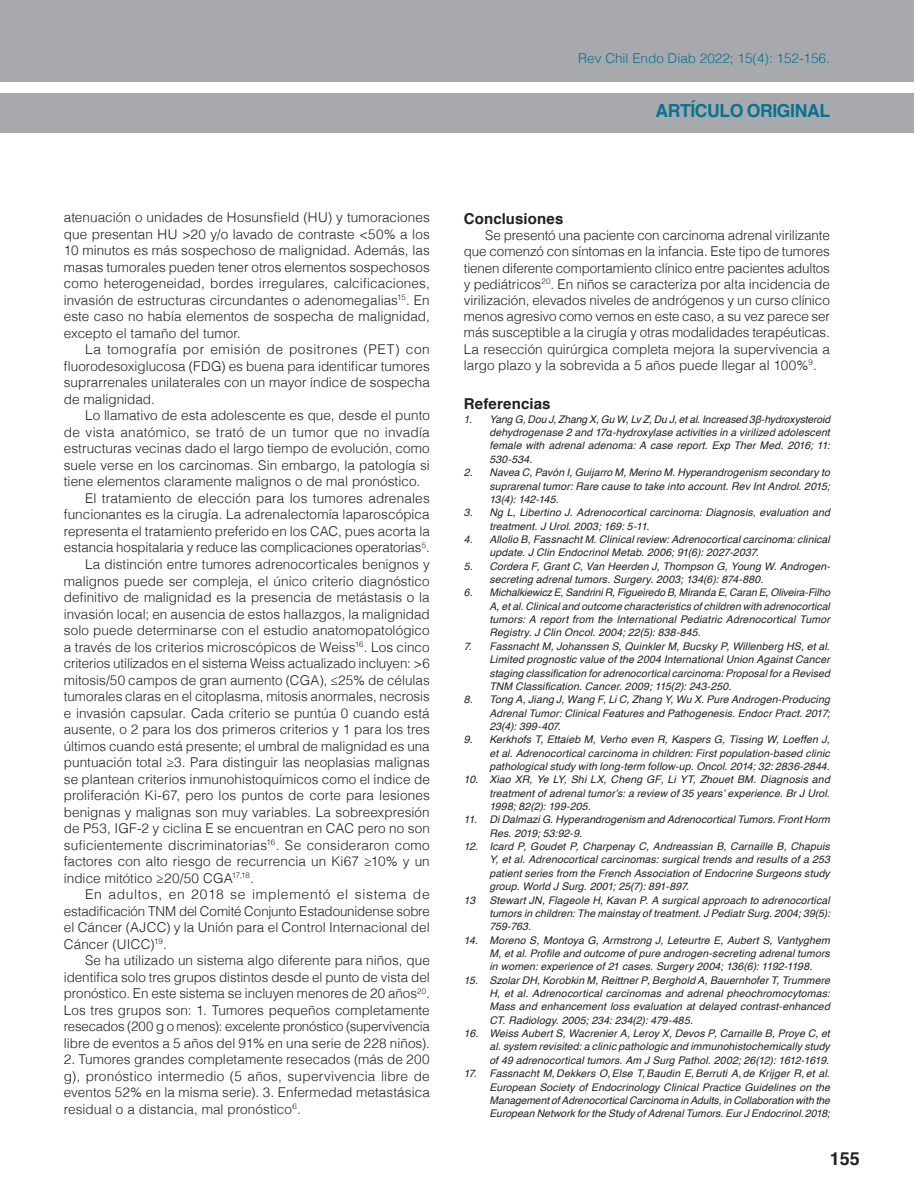
<style>
.page{position:relative;width:915px;height:1191px;background:#fff}
.page>*{position:absolute;margin:0;border:0;box-sizing:border-box;transform-origin:0 0}
.t1{font:700 18px "Helvetica";letter-spacing:-.02em;color:#077392}
.t2{font:700 18px "Helvetica";color:#231f20}
.Sub_titulos_1{font:700 15px "Helvetica";letter-spacing:.005em;color:#231f20}
.Texto{font:300 13.5px/16.5px "Helvetica";letter-spacing:.005em;color:#231f20;text-align:justify}
.t3{font:300 13.5px "Helvetica";color:#077392}
.Bibliografia{font:italic 10.5px/13.4px "Helvetica";letter-spacing:.015em;color:#231f20;text-align:justify}
</style>
<div class="page">
<div style="left:0;top:0;width:913px;height:81px;background:#a8a9ad"></div>
<div style="left:0;top:93px;width:913px;height:40px;background:#a8a9ad"></div>
<p class="t3" style="left:578px;top:46px;width:253px">Rev Chil Endo Diab 2022; 15(4): 152-156.</p>
<h1 class="t1" style="left:655px;top:96px;width:176px">ARTÍCULO ORIGINAL</h1>
<p class="Texto" style="left:64px;top:208px;width:367px">atenuación o unidades de Hosunsfield (HU) y tumoraciones que presentan HU &gt;20 y/o lavado de contraste &lt;50% a los 10 minutos es más sospechoso de malignidad. Además, las masas tumorales pueden tener otros elementos sospechosos como heterogeneidad, bordes irregulares, calcificaciones, invasión de estructuras circundantes o adenomegalias<sup>15</sup>. En este caso no había elementos de sospecha de malignidad, excepto el tamaño del tumor.</p>
<p class="Texto" style="left:64px;top:340px;width:367px;text-indent:21px">La tomografía por emisión de positrones (PET) con fluorodesoxiglucosa (FDG) es buena para identificar tumores suprarrenales unilaterales con un mayor índice de sospecha de malignidad.</p>
<p class="Texto" style="left:64px;top:406px;width:367px;text-indent:21px">Lo llamativo de esta adolescente es que, desde el punto de vista anatómico, se trató de un tumor que no invadía estructuras vecinas dado el largo tiempo de evolución, como suele verse en los carcinomas. Sin embargo, la patología si tiene elementos claramente malignos o de mal pronóstico.</p>
<p class="Texto" style="left:64px;top:489px;width:367px;text-indent:21px">El tratamiento de elección para los tumores adrenales funcionantes es la cirugía. La adrenalectomía laparoscópica representa el tratamiento preferido en los CAC, pues acorta la estancia hospitalaria y reduce las complicaciones operatorias<sup>5</sup>.</p>
<p class="Texto" style="left:64px;top:555px;width:367px;text-indent:21px">La distinción entre tumores adrenocorticales benignos y malignos puede ser compleja, el único criterio diagnóstico definitivo de malignidad es la presencia de metástasis o la invasión local; en ausencia de estos hallazgos, la malignidad solo puede determinarse con el estudio anatomopatológico a través de los criterios microscópicos de Weiss<sup>16</sup>. Los cinco criterios utilizados en el sistema Weiss actualizado incluyen: &gt;6 mitosis/50 campos de gran aumento (CGA), ≤25% de células tumorales claras en el citoplasma, mitosis anormales, necrosis e invasión capsular. Cada criterio se puntúa 0 cuando está ausente, o 2 para los dos primeros criterios y 1 para los tres últimos cuando está presente; el umbral de malignidad es una puntuación total ≥3. Para distinguir las neoplasias malignas se plantean criterios inmunohistoquímicos como el índice de proliferación Ki-67, pero los puntos de corte para lesiones benignas y malignas son muy variables. La sobreexpresión de P53, IGF-2 y ciclina E se encuentran en CAC pero no son suficientemente discriminatorias<sup>16</sup>. Se consideraron como factores con alto riesgo de recurrencia un Ki67 ≥10% y un índice mitótico ≥20/50 CGA<sup>17,18</sup>.</p>
<p class="Texto" style="left:64px;top:885px;width:367px;text-indent:21px">En adultos, en 2018 se implementó el sistema de estadificación TNM del Comité Conjunto Estadounidense sobre el Cáncer (AJCC) y la Unión para el Control Internacional del Cáncer (UICC)<sup>19</sup>.</p>
<p class="Texto" style="left:64px;top:951px;width:367px;text-indent:21px">Se ha utilizado un sistema algo diferente para niños, que identifica solo tres grupos distintos desde el punto de vista del pronóstico. En este sistema se incluyen menores de 20 años<sup>20</sup>.<br>Los tres grupos son: 1. Tumores pequeños completamente resecados (200 g o menos): excelente pronóstico (supervivencia libre de eventos a 5 años del 91% en una serie de 228 niños).</p>
<p class="Texto" style="left:64px;top:1050px;width:367px">2. Tumores grandes completamente resecados (más de 200 g), pronóstico intermedio (5 años, supervivencia libre de eventos 52% en la misma serie). 3. Enfermedad metastásica residual o a distancia, mal pronóstico<sup>6</sup>.</p>
<p class="Sub_titulos_1" style="left:463px;top:206px;width:101px">Conclusiones</p>
<p class="Texto" style="left:463px;top:226px;width:367px;text-indent:21px">Se presentó una paciente con carcinoma adrenal virilizante que comenzó con síntomas en la infancia. Este tipo de tumores tienen diferente comportamiento clínico entre pacientes adultos y pediátricos<sup>20</sup>. En niños se caracteriza por alta incidencia de virilización, elevados niveles de andrógenos y un curso clínico menos agresivo como vemos en este caso, a su vez parece ser más susceptible a la cirugía y otras modalidades terapéuticas.<br>La resección quirúrgica completa mejora la supervivencia a largo plazo y la sobrevida a 5 años puede llegar al 100%<sup>9</sup>.</p>
<p class="Sub_titulos_1" style="left:463px;top:392px;width:88px">Referencias</p>
<p class="Bibliografia" style="left:489px;top:412px;width:342px;text-indent:-26px">1. Yang G, Dou J, Zhang X, Gu W, Lv Z, Du J, et al. Increased 3β‑hydroxysteroid dehydrogenase 2 and 17α‑hydroxylase activities in a virilized adolescent female with adrenal adenoma: A case report. Exp Ther Med. 2016; 11:<br>530-534.</p>
<p class="Bibliografia" style="left:489px;top:466px;width:342px;text-indent:-26px">2. Navea C, Pavón I, Guijarro M, Merino M. Hyperandrogenism secondary to suprarenal tumor: Rare cause to take into account. Rev Int Androl. 2015; 13(4): 142-145.</p>
<p class="Bibliografia" style="left:489px;top:506px;width:342px;text-indent:-26px">3. Ng L, Libertino J. Adrenocortical carcinoma: Diagnosis, evaluation and treatment. J Urol. 2003; 169: 5-11.</p>
<p class="Bibliografia" style="left:489px;top:533px;width:342px;text-indent:-26px">4. Allolio B, Fassnacht M. Clinical review: Adrenocortical carcinoma: clinical update. J Clin Endocrinol Metab. 2006; 91(6): 2027-2037.</p>
<p class="Bibliografia" style="left:489px;top:559px;width:342px;text-indent:-26px">5. Cordera F, Grant C, Van Heerden J, Thompson G, Young W. Androgen&shy;secreting adrenal tumors. Surgery. 2003; 134(6): 874-880.</p>
<p class="Bibliografia" style="left:489px;top:586px;width:342px;text-indent:-26px">6. Michalkiewicz E, Sandrini R, Figueiredo B, Miranda E, Caran E, Oliveira-Filho A, et al. Clinical and outcome characteristics of children with adrenocortical tumors: A report from the International Pediatric Adrenocortical Tumor Registry. J Clin Oncol. 2004; 22(5): 838-845.</p>
<p class="Bibliografia" style="left:489px;top:639px;width:342px;text-indent:-26px">7. Fassnacht M, Johanssen S, Quinkler M, Bucsky P, Willenberg HS, et al.<br>Limited prognostic value of the 2004 International Union Against Cancer staging classification for adrenocortical carcinoma: Proposal for a Revised TNM Classification. Cancer. 2009; 115(2): 243-250.</p>
<p class="Bibliografia" style="left:489px;top:693px;width:342px;text-indent:-26px">8. Tong A, Jiang J, Wang F, Li C, Zhang Y, Wu X. Pure Androgen-Producing Adrenal Tumor: Clinical Features and Pathogenesis. Endocr Pract. 2017; 23(4): 399-407.</p>
<p class="Bibliografia" style="left:489px;top:733px;width:342px;text-indent:-26px">9. Kerkhofs T, Ettaieb M, Verho even R, Kaspers G, Tissing W, Loeffen J, et al. Adrenocortical carcinoma in children: First population-based clinic pathological study with long-term follow-up. Oncol. 2014; 32: 2836-2844.</p>
<p class="Bibliografia" style="left:489px;top:773px;width:342px;text-indent:-26px">10. Xiao XR, Ye LY, Shi LX, Cheng GF, Li YT, Zhouet BM. Diagnosis and treatment of adrenal tumor’s: a review of 35 years’ experience. Br J Urol.<br>1998; 82(2): 199-205.</p>
<p class="Bibliografia" style="left:489px;top:813px;width:342px;text-indent:-26px">11. Di Dalmazi G. Hyperandrogenism and Adrenocortical Tumors. Front Horm<br>Res. 2019; 53:92-9.</p>
<p class="Bibliografia" style="left:489px;top:840px;width:342px;text-indent:-26px">12. Icard P, Goudet P, Charpenay C, Andreassian B, Carnaille B, Chapuis Y, et al. Adrenocortical carcinomas: surgical trends and results of a 253 patient series from the French Association of Endocrine Surgeons study group. World J Surg. 2001; 25(7): 891-897.</p>
<p class="Bibliografia" style="left:463px;top:893px;width:13px">13</p>
<p class="Bibliografia" style="left:489px;top:893px;width:342px">Stewart JN, Flageole H, Kavan P. A surgical approach to adrenocortical tumors in children: The mainstay of treatment. J Pediatr Surg. 2004; 39(5):<br>759-763.</p>
<p class="Bibliografia" style="left:489px;top:933px;width:342px;text-indent:-26px">14. Moreno S, Montoya G, Armstrong J, Leteurtre E, Aubert S, Vantyghem M, et al. Profile and outcome of pure androgen-secreting adrenal tumors in women: experience of 21 cases. Surgery 2004; 136(6): 1192-1198.</p>
<p class="Bibliografia" style="left:489px;top:973px;width:342px;text-indent:-26px">15. Szolar DH, Korobkin M, Reittner P, Berghold A, Bauernhofer T, Trummere H, et al. Adrenocortical carcinomas and adrenal pheochromocytomas:<br>Mass and enhancement loss evaluation at delayed contrast-enhanced CT. Radiology. 2005; 234: 234(2): 479-485.</p>
<p class="Bibliografia" style="left:489px;top:1027px;width:342px;text-indent:-26px">16. Weiss Aubert S, Wacrenier A, Leroy X, Devos P, Carnaille B, Proye C, et al. system revisited: a clinic pathologic and immunohistochemically study of 49 adrenocortical tumors. Am J Surg Pathol. 2002; 26(12): 1612-1619.</p>
<p class="Bibliografia" style="left:489px;top:1067px;width:342px;text-indent:-26px">17. Fassnacht M,Dekkers O,Else T,Baudin E,Berruti A,de Krijger R,et al.<br>European Society of Endocrinology Clinical Practice Guidelines on the Management of Adrenocortical Carcinoma in Adults, in Collaboration with the European Network for the Study of Adrenal Tumors. Eur J Endocrinol.2018;</p>
<h1 class="t2" style="left:829px;top:1144px;width:31px">155</h1>
</div>
